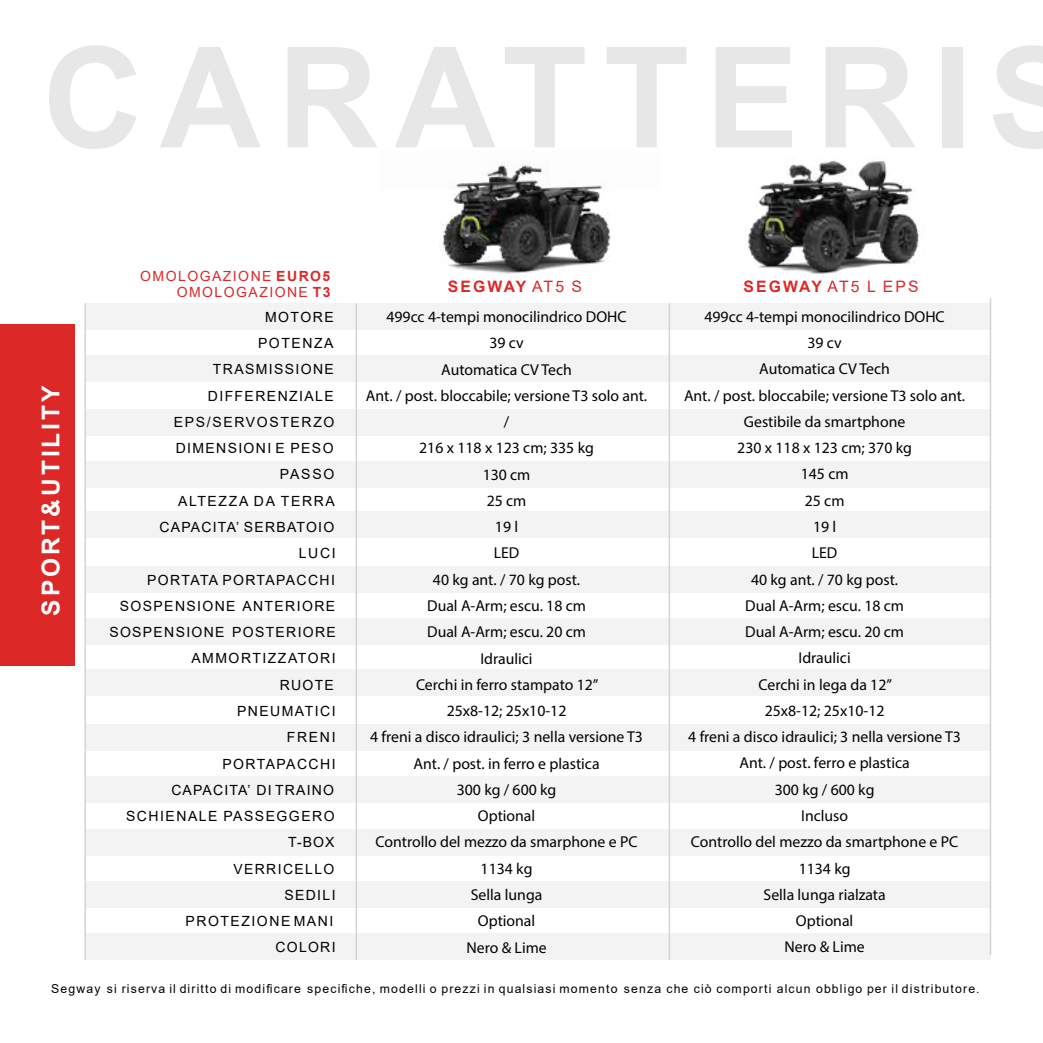
<style>
.page{position:relative;width:1043px;height:1043px;background:#fff}
.page>*{position:absolute;margin:0;border:0;box-sizing:border-box;transform-origin:0 0}
.t1{font:700 140px "Arial";letter-spacing:.115em;color:#e7e7e7}
.t2{font:700 24.5px "Arial";letter-spacing:.12em;color:#fff}
.t3{font:15.75px/26.2px "Myriad Pro";color:#010101;text-align:center}
.t4{font:15.75px "Arial";letter-spacing:.14em;color:#dc2928}
.t5{font:700 15.75px "Arial";letter-spacing:.135em;color:#dc2928}
.t6{font:14px/26.2px "Arial";letter-spacing:.1em;color:#010101;text-align:right}
.t7{font:14px/16.8px "Arial";letter-spacing:.105em;color:#dc2928;text-align:right}
.t8{font:12.25px "Arial";letter-spacing:.095em;color:#010101}
.s1{font-weight:700}
.s2{font-weight:400}
</style>
<div class="page">
<img style="left:747px;top:161px;width:172px;height:113px">
<img style="left:439px;top:162px;width:172px;height:112px">
<div style="left:0;top:324px;width:74px;height:341px;background:#dc2928"></div>
<div style="left:85px;top:880px;width:905px;height:27px;background:#f2f3f2"></div>
<div style="left:85px;top:828px;width:905px;height:27px;background:#f2f3f2"></div>
<div style="left:85px;top:775px;width:905px;height:27px;background:#f2f3f2"></div>
<div style="left:85px;top:669px;width:905px;height:27px;background:#f2f3f2"></div>
<div style="left:85px;top:618px;width:905px;height:27px;background:#f2f3f2"></div>
<div style="left:85px;top:566px;width:905px;height:26px;background:#f2f3f2"></div>
<div style="left:85px;top:511px;width:905px;height:27px;background:#f2f3f2"></div>
<div style="left:85px;top:461px;width:905px;height:27px;background:#f2f3f2"></div>
<div style="left:85px;top:408px;width:905px;height:27px;background:#f2f3f2"></div>
<div style="left:85px;top:723px;width:905px;height:27px;background:#f2f3f2"></div>
<div style="left:85px;top:933px;width:905px;height:26px;background:#f2f3f2"></div>
<div style="left:85px;top:355px;width:905px;height:27px;background:#f2f3f2"></div>
<div style="left:85px;top:303px;width:905px;height:27px;background:#f2f3f2"></div>
<hr style="left:355px;top:303px;width:2px;height:656px;background:#d2d3d4">
<hr style="left:668px;top:303px;width:2px;height:656px;background:#d2d3d4">
<hr style="left:989px;top:298px;width:2px;height:656px;background:#d2d3d4">
<hr style="left:84px;top:303px;width:2px;height:656px;background:#d2d3d4">
<h1 class="t1" style="left:42px;top:-1px;width:1040px">CARATTERIS</h1>
<h2 class="t2" style="left:33px;top:615px;width:231px;rotate:-90deg">SPORT&amp;UTILITY</h2>
<p class="t7" style="left:140px;top:267px;width:192px">OMOLOGAZIONE <span class="s1">EURO5<br></span>OMOLOGAZIONE <span class="s1">T3</span></p>
<p class="t6" style="left:109px;top:303px;width:228px">MOTORE<br>POTENZA<br>TRASMISSIONE<br>DIFFERENZIALE<br>EPS/SERVOSTERZO<br>DIMENSIONI E PESO<br>PASSO<br>ALTEZZA DA TERRA<br>CAPACITA’ SERBATOIO<br>LUCI<br>PORTATA PORTAPACCHI<br>SOSPENSIONE ANTERIORE<br>SOSPENSIONE POSTERIORE<br>AMMORTIZZATORI<br>RUOTE<br>PNEUMATICI<br>FRENI<br>PORTAPACCHI<br>CAPACITA’ DI TRAINO<br>SCHIENALE PASSEGGERO<br>T-BOX<br>VERRICELLO<br>SEDILI<br>PROTEZIONE MANI<br>COLORI</p>
<p class="t5" style="left:448px;top:275px;width:136px">SEGWAY <span class="s2">AT5 S</span></p>
<p class="t4" style="left:743px;top:275px;width:177px"><span class="s1">SEGWAY</span> AT5 L EPS</p>
<p class="t3" style="left:684px;top:304px;width:283px">499cc 4-tempi monocilindrico DOHC<br>39 cv<br>Automatica CV Tech<br>Ant. / post. bloccabile; versione T3 solo ant.<br>Gestibile da smartphone<br>230 x 118 x 123 cm; 370 kg<br>145 cm<br>25 cm<br>19l<br>LED<br>40 kg ant. / 70 kg post.<br>Dual A-Arm; escu. 18 cm<br>Dual A-Arm; escu. 20 cm<br>Idraulici<br>Cerchi in lega da 12”<br>25x8-12; 25x10-12<br>4 freni a disco idraulici; 3 nella versione T3<br>Ant. / post. ferro e plastica<br>300 kg / 600 kg<br>Incluso<br>Controllo del mezzo da smartphone e PC<br>1134 kg<br>Sella lunga rialzata<br>Optional<br>Nero &amp; Lime</p>
<p class="t3" style="left:366px;top:305px;width:283px">499cc 4-tempi monocilindrico DOHC<br>39 cv<br>Automatica CV Tech<br>Ant. / post. bloccabile; versione T3 solo ant. /<br>216 x 118 x 123 cm; 335 kg<br>130 cm<br>25 cm<br>19l<br>LED<br>40 kg ant. / 70 kg post.<br>Dual A-Arm; escu. 18 cm<br>Dual A-Arm; escu. 20 cm<br>Idraulici<br>Cerchi in ferro stampato 12”<br>25x8-12; 25x10-12<br>4 freni a disco idraulici; 3 nella versione T3<br>Ant. / post. in ferro e plastica<br>300 kg / 600 kg<br>Optional<br>Controllo del mezzo da smarphone e PC<br>1134 kg<br>Sella lunga<br>Optional<br>Nero &amp; Lime</p>
<p class="t8" style="left:51px;top:980px;width:930px">Segway si riserva il diritto di modificare specifiche, modelli o prezzi in qualsiasi momento senza che ciò comporti alcun obbligo per il distributore.</p>
</div>
